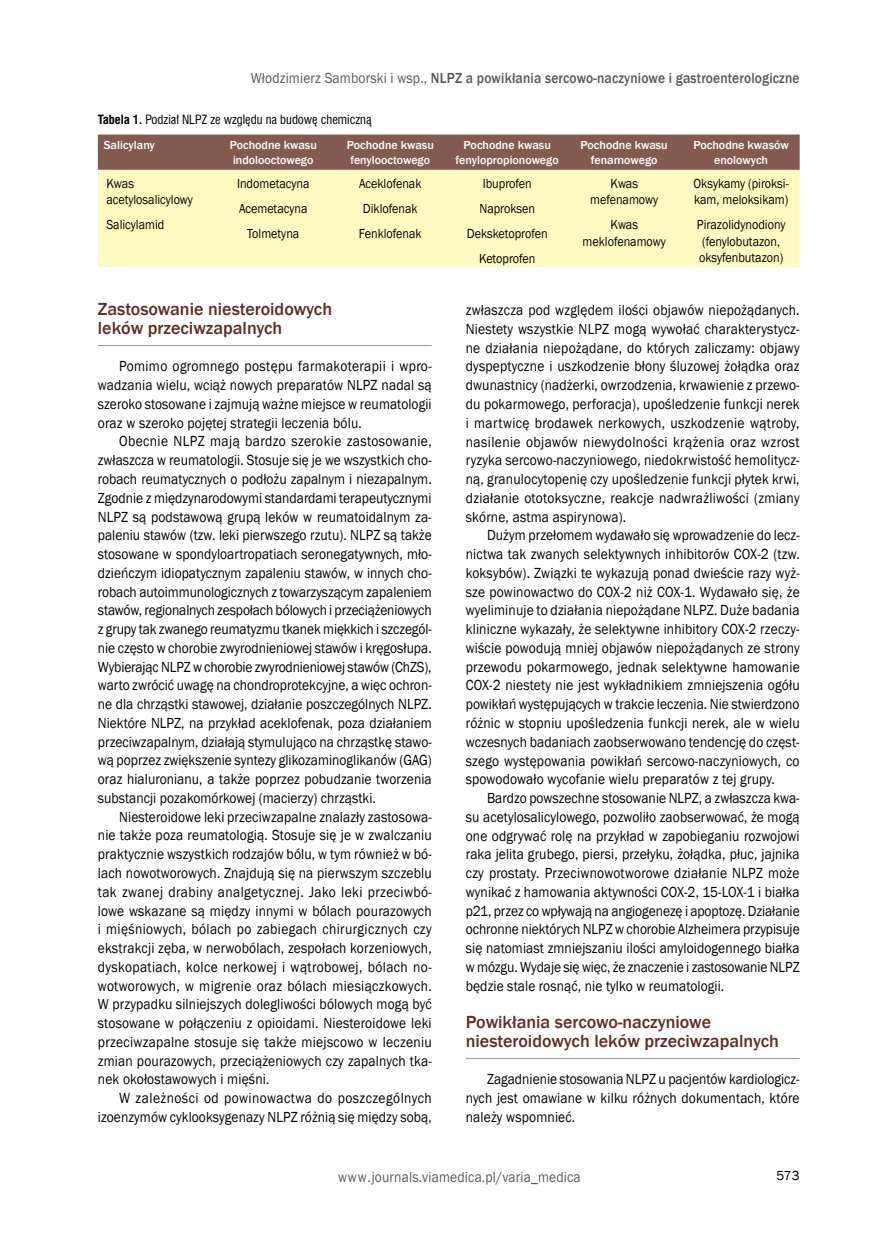
<style>
.page{position:relative;width:872px;height:1234px;background:#fff}
.page>*{position:absolute;margin:0;border:0;box-sizing:border-box;transform-origin:0 0}
.t1{font:500 18px/18.8px "Franklin Gothic";color:#5f2d25}
.t2{font:15px/18.8px "Franklin Gothic";letter-spacing:.01em;color:#000;text-align:justify;scale:.9 1}
.t3{font:500 15px "Franklin Gothic";letter-spacing:.01em;color:#58595b;scale:.9 1}
.t4{font:15px "Franklin Gothic";letter-spacing:.01em;color:#58595b;scale:.9 1}
.t5{font:13.5px/24.9px "Franklin Gothic";color:#000;text-align:center;scale:.9 1}
.t6{font:13.5px "Franklin Gothic";color:#000}
.t7{font:12.45px "Swis 721 Cn EU";color:#000}
.t8{font:500 12px/15px "Franklin Gothic";color:#fff;text-align:center}
.s1{font-weight:400}
.s2{font-weight:700}
</style>
<div class="page">
<hr style="left:98px;top:345px;width:334px;height:1px;background:#939598">
<hr style="left:466px;top:1057px;width:333px;height:1px;background:#939598">
<div style="left:98px;top:134px;width:701px;height:36px;background:#835a4f"></div>
<div style="left:98px;top:170px;width:701px;height:97px;background:#fffac2"></div>
<p class="t3" style="left:251px;top:69px;width:611px"><span class="s1">Włodzimierz Samborski i wsp.,</span> NLPZ a powikłania sercowo-naczyniowe i gastroenterologiczne</p>
<p class="t7" style="left:98px;top:111px;width:275px"><span class="s2">Tabela 1.</span> Podział NLPZ ze względu na budowę chemiczną</p>
<p class="t8" style="left:104px;top:137px;width:53px">Salicylany</p>
<p class="t8" style="left:230px;top:137px;width:89px;text-align:left">Pochodne kwasu indolooctowego</p>
<p class="t8" style="left:347px;top:137px;width:89px">Pochodne kwasu fenylooctowego</p>
<p class="t8" style="left:455px;top:137px;width:105px">Pochodne kwasu fenylopropionowego</p>
<p class="t8" style="left:580px;top:137px;width:89px">Pochodne kwasu fenamowego</p>
<p class="t8" style="left:693px;top:137px;width:97px">Pochodne kwasów enolowych</p>
<p class="t5" style="left:106px;top:175px;width:98px;line-height:16.5px;text-align:left">Kwas acetylosalicylowy</p>
<p class="t5" style="left:106px;top:212px;width:66px">Salicylamid</p>
<p class="t5" style="left:693px;top:175px;width:107px;line-height:16.5px;text-align:left">Oksykamy (piroksi&shy;kam, meloksikam)</p>
<p class="t5" style="left:697px;top:217px;width:100px;line-height:16.5px;text-align:left">Pirazolidynodiony (fenylobutazon, oksyfenbutazon)</p>
<p class="t5" style="left:237px;top:171px;width:82px">Indometacyna<br>Acemetacyna<br>Tolmetyna</p>
<p class="t5" style="left:359px;top:171px;width:71px">Aceklofenak<br>Diklofenak<br>Fenklofenak</p>
<p class="t5" style="left:467px;top:171px;width:91px">Ibuprofen<br>Naproksen<br>Deksketoprofen<br>Ketoprofen</p>
<p class="t5" style="left:590px;top:175px;width:77px;line-height:16.5px">Kwas mefenamowy</p>
<p class="t5" style="left:582px;top:217px;width:94px;line-height:16.5px">Kwas meklofenamowy</p>
<p class="t1" style="left:98px;top:300px;width:236px">Zastosowanie niesteroidowych leków przeciwzapalnych</p>
<p class="t2" style="left:98px;top:357px;width:372px;text-indent:21px">Pomimo ogromnego postępu farmakoterapii i wpro&shy;wadzania wielu, wciąż nowych preparatów NLPZ nadal są szeroko stosowane i zajmują ważne miejsce w reumatologii oraz w szeroko pojętej strategii leczenia bólu.</p>
<p class="t2" style="left:98px;top:432px;width:372px;text-indent:21px">Obecnie NLPZ mają bardzo szerokie zastosowanie, zwłaszcza w reumatologii. Stosuje się je we wszystkich cho&shy;robach reumatycznych o podłożu zapalnym i niezapalnym.<br>Zgodnie z międzynarodowymi standardami terapeutycznymi NLPZ są podstawową grupą leków w reumatoidalnym za&shy;paleniu stawów (tzw. leki pierwszego rzutu). NLPZ są także stosowane w spondyloartropatiach seronegatywnych, mło&shy;dzieńczym idiopatycznym zapaleniu stawów, w innych cho&shy;robach autoimmunologicznych z towarzyszącym zapaleniem stawów, regionalnych zespołach bólowych i przeciążeniowych z grupy tak zwanego reumatyzmu tkanek miękkich i szczegól&shy;nie często w chorobie zwyrodnieniowej stawów i kręgosłupa.<br>Wybierając NLPZ w chorobie zwyrodnieniowej stawów (ChZS), warto zwrócić uwagę na chondroprotekcyjne, a więc ochron&shy;ne dla chrząstki stawowej, działanie poszczególnych NLPZ.<br>Niektóre NLPZ, na przykład aceklofenak, poza działaniem przeciwzapalnym, działają stymulująco na chrząstkę stawo&shy;wą poprzez zwiększenie syntezy glikozaminoglikanów (GAG) oraz hialuronianu, a także poprzez pobudzanie tworzenia substancji pozakomórkowej (macierzy) chrząstki.</p>
<p class="t2" style="left:98px;top:807px;width:372px;text-indent:21px">Niesteroidowe leki przeciwzapalne znalazły zastosowa&shy;nie także poza reumatologią. Stosuje się je w zwalczaniu praktycznie wszystkich rodzajów bólu, w tym również w bó&shy;lach nowotworowych. Znajdują się na pierwszym szczeblu tak zwanej drabiny analgetycznej. Jako leki przeciwbó&shy;lowe wskazane są między innymi w bólach pourazowych i mięśniowych, bólach po zabiegach chirurgicznych czy ekstrakcji zęba, w nerwobólach, zespołach korzeniowych, dyskopatiach, kolce nerkowej i wątrobowej, bólach no&shy;wotworowych, w migrenie oraz bólach miesiączkowych.<br>W przypadku silniejszych dolegliwości bólowych mogą być stosowane w połączeniu z opioidami. Niesteroidowe leki przeciwzapalne stosuje się także miejscowo w leczeniu zmian pourazowych, przeciążeniowych czy zapalnych tka&shy;nek okołostawowych i mięśni.</p>
<p class="t2" style="left:98px;top:1088px;width:372px;text-align:right">W zależności od powinowactwa do poszczególnych izoenzymów cyklooksygenazy NLPZ różnią się między sobą,</p>
<p class="t2" style="left:466px;top:301px;width:372px">zwłaszcza pod względem ilości objawów niepożądanych.<br>Niestety wszystkie NLPZ mogą wywołać charakterystycz&shy;ne działania niepożądane, do których zaliczamy: objawy dyspeptyczne i uszkodzenie błony śluzowej żołądka oraz dwunastnicy (nadżerki, owrzodzenia, krwawienie z przewo&shy;du pokarmowego, perforacja), upośledzenie funkcji nerek i martwicę brodawek nerkowych, uszkodzenie wątroby, nasilenie objawów niewydolności krążenia oraz wzrost ryzyka sercowo-naczyniowego, niedokrwistość hemolitycz&shy;ną, granulocytopenię czy upośledzenie funkcji płytek krwi, działanie ototoksyczne, reakcje nadwrażliwości (zmiany skórne, astma aspirynowa).</p>
<p class="t2" style="left:466px;top:526px;width:372px;text-indent:21px">Dużym przełomem wydawało się wprowadzenie do lecz&shy;nictwa tak zwanych selektywnych inhibitorów COX-2 (tzw. koksybów). Związki te wykazują ponad dwieście razy wyż&shy;sze powinowactwo do COX-2 niż COX-1. Wydawało się, że wyeliminuje to działania niepożądane NLPZ. Duże badania kliniczne wykazały, że selektywne inhibitory COX-2 rzeczy&shy;wiście powodują mniej objawów niepożądanych ze strony przewodu pokarmowego, jednak selektywne hamowanie COX-2 niestety nie jest wykładnikiem zmniejszenia ogółu powikłań występujących w trakcie leczenia. Nie stwierdzono różnic w stopniu upośledzenia funkcji nerek, ale w wielu wczesnych badaniach zaobserwowano tendencję do częst&shy;szego występowania powikłań sercowo-naczyniowych, co spowodowało wycofanie wielu preparatów z tej grupy.</p>
<p class="t2" style="left:466px;top:788px;width:372px;text-indent:21px">Bardzo powszechne stosowanie NLPZ, a zwłaszcza kwa&shy;su acetylosalicylowego, pozwoliło zaobserwować, że mogą one odgrywać rolę na przykład w zapobieganiu rozwojowi raka jelita grubego, piersi, przełyku, żołądka, płuc, jajnika czy prostaty. Przeciwnowotworowe działanie NLPZ może wynikać z hamowania aktywności COX-2, 15-LOX-1 i białka p21, przez co wpływają na angiogenezę i apoptozę. Działanie ochronne niektórych NLPZ w chorobie Alzheimera przypisuje się natomiast zmniejszaniu ilości amyloidogennego białka w mózgu. Wydaje się więc, że znaczenie i zastosowanie NLPZ będzie stale rosnąć, nie tylko w reumatologii.</p>
<p class="t1" style="left:466px;top:1012px;width:315px">Powikłania sercowo-naczyniowe niesteroidowych leków przeciwzapalnych</p>
<p class="t2" style="left:466px;top:1070px;width:372px;text-indent:21px">Zagadnienie stosowania NLPZ u pacjentów kardiologicz&shy;nych jest omawiane w kilku różnych dokumentach, które należy wspomnieć.</p>
<p class="t4" style="left:338px;top:1167px;width:271px">www.journals.viamedica.pl/varia_medica</p>
<p class="t6" style="left:776px;top:1166px;width:25px">573</p>
</div>
